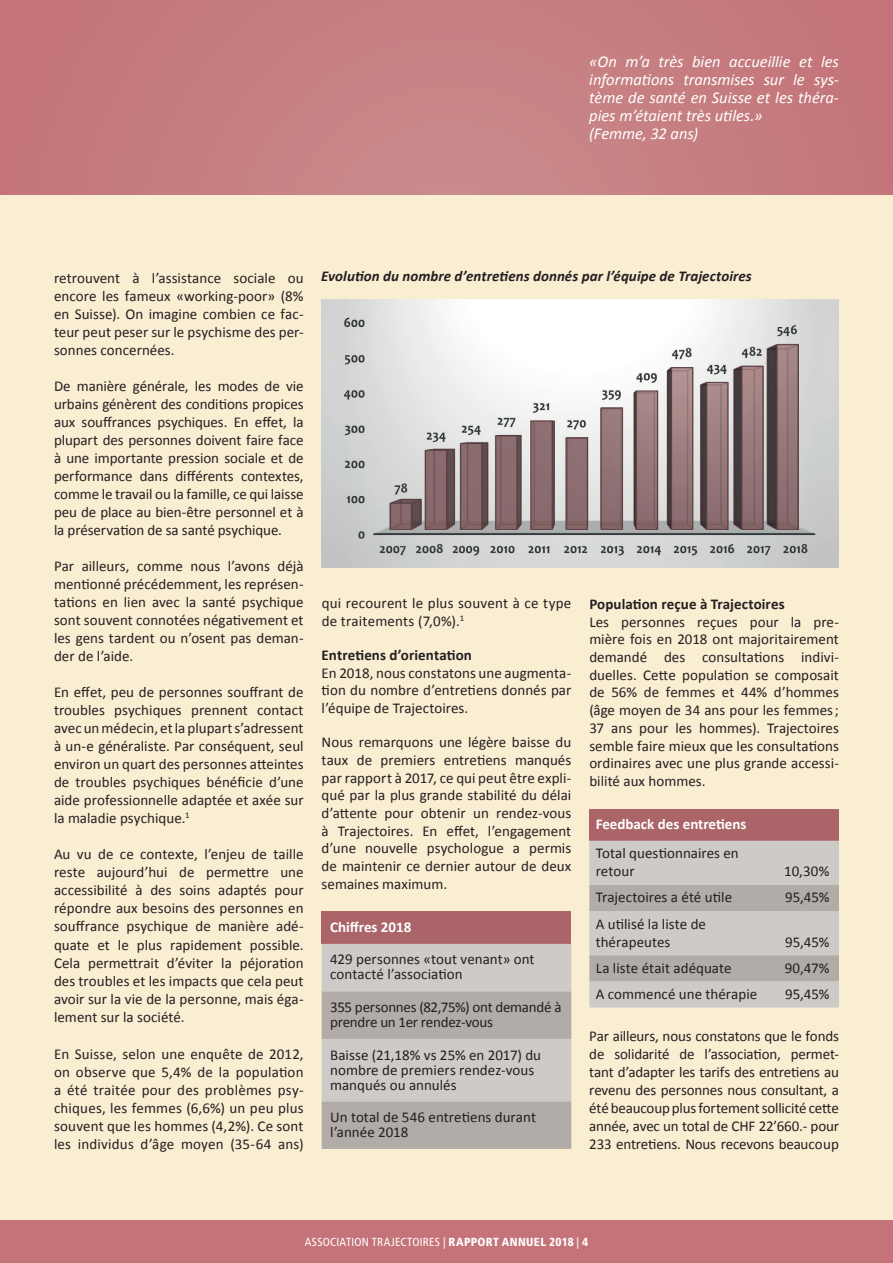
<style>
.page{position:relative;width:893px;height:1263px;background:#fff}
.page>*{position:absolute;margin:0;border:0;box-sizing:border-box;transform-origin:0 0}
.t1{font:italic 16.5px/18px "Calibri";letter-spacing:-.005em;color:#fff}
.t2{font:15px/18px "Calibri";color:#231f20;text-align:justify}
.t3{font:italic 700 15px "Calibri";letter-spacing:.005em;color:#231f20}
.t4{font:15px/15px "Calibri";letter-spacing:-.02em;color:#231f20}
.t5{font:700 15px "Calibri";letter-spacing:.005em;color:#231f20}
.t6{font:700 15px "Calibri";color:#fff}
.t7{font:condensed 11.7px "Frutiger LT Std";letter-spacing:.02em;color:#fff}
.s1{font-weight:900}
</style>
<div class="page">
<div style="left:0;top:0;width:893px;height:519px;background:#c67e80"></div>
<div style="left:0;top:196px;width:893px;height:1067px;background:#f9edd2"></div>
<hr style="left:0;top:0;width:1px;height:519px;background:#c47478">
<hr style="left:0;top:196px;width:1px;height:1067px;background:#f9edd2">
<div style="left:0;top:1220px;width:893px;height:43px;background:#c47478"></div>
<div style="left:322px;top:911px;width:249px;height:33px;background:#ab6569"></div>
<svg style="left:322px;top:944px;width:249px;height:205px;background:#c0bcb8"></svg>
<div style="left:589px;top:809px;width:250px;height:32px;background:#ab6569"></div>
<svg style="left:589px;top:841px;width:250px;height:166px;background:#c4c1bd"></svg>
<img style="left:321px;top:299px;width:517px;height:268px">
<p class="t1" style="left:589px;top:52px;width:251px">«On m’a très bien accueillie et les informations transmises sur le sys&shy;tème de santé en Suisse et les théra&shy;pies m’étaient très utiles.»<br>(Femme, 32 ans)</p>
<p class="t2" style="left:54px;top:269px;width:251px">retrouvent à l’assistance sociale ou encore les fameux «working-poor» (8% en Suisse). On imagine combien ce fac&shy;teur peut peser sur le psychisme des per&shy;sonnes concernées.</p>
<p class="t2" style="left:54px;top:377px;width:251px">De manière générale, les modes de vie urbains génèrent des conditions propices aux souffrances psychiques. En effet, la plupart des personnes doivent faire face à une importante pression sociale et de performance dans différents contextes, comme le travail ou la famille, ce qui laisse peu de place au bien-être personnel et à la préservation de sa santé psychique.</p>
<p class="t2" style="left:54px;top:557px;width:251px">Par ailleurs, comme nous l’avons déjà mentionné précédemment, les représen&shy;tations en lien avec la santé psychique sont souvent connotées négativement et les gens tardent ou n’osent pas deman&shy;der de l’aide.</p>
<p class="t2" style="left:54px;top:683px;width:251px">En effet, peu de personnes souffrant de troubles psychiques prennent contact avec un médecin, et la plupart s’adressent à un-e généraliste. Par conséquent, seul environ un quart des personnes atteintes de troubles psychiques bénéficie d’une aide professionnelle adaptée et axée sur la maladie psychique.<sup>1</sup></p>
<p class="t2" style="left:54px;top:845px;width:251px">Au vu de ce contexte, l’enjeu de taille reste aujourd’hui de permettre une accessibilité à des soins adaptés pour répondre aux besoins des personnes en souffrance psychique de manière adé&shy;quate et le plus rapidement possible.<br>Cela permettrait d’éviter la péjoration des troubles et les impacts que cela peut avoir sur la vie de la personne, mais éga&shy;lement sur la société.</p>
<p class="t2" style="left:54px;top:1045px;width:251px">En Suisse, selon une enquête de 2012, on observe que 5,4% de la population a été traitée pour des problèmes psy&shy;chiques, les femmes (6,6%) un peu plus souvent que les hommes (4,2%). Ce sont les individus d’âge moyen (35-64 ans)</p>
<p class="t3" style="left:321px;top:267px;width:432px">Evolution du nombre d’entretiens donnés par l’équipe de Trajectoires</p>
<p class="t2" style="left:322px;top:594px;width:251px">qui recourent le plus souvent à ce type de traitements (7,0%).<sup>1</sup></p>
<p class="t5" style="left:322px;top:645px;width:152px">Entretiens d’orientation</p>
<p class="t2" style="left:322px;top:664px;width:251px">En 2018, nous constatons une augmenta&shy;tion du nombre d’entretiens donnés par l’équipe de Trajectoires.</p>
<p class="t2" style="left:322px;top:733px;width:251px">Nous remarquons une légère baisse du taux de premiers entretiens manqués par rapport à 2017, ce qui peut être expli&shy;qué par la plus grande stabilité du délai d’attente pour obtenir un rendez-vous à Trajectoires. En effet, l’engagement d’une nouvelle psychologue a permis de maintenir ce dernier autour de deux semaines maximum.</p>
<p class="t6" style="left:330px;top:917px;width:83px">Chiffres 2018</p>
<p class="t2" style="left:330px;top:952px;width:206px;line-height:15px">429 personnes «tout venant» ont contacté l’association</p>
<p class="t4" style="left:330px;top:999px;width:233px">355 personnes (82,75%) ont demandé à prendre un 1er rendez-vous</p>
<p class="t2" style="left:330px;top:1047px;width:213px;line-height:15px;text-align:left">Baisse (21,18% vs 25% en 2017) du nombre de premiers rendez-vous manqués ou annulés</p>
<p class="t2" style="left:330px;top:1109px;width:207px;line-height:15px">Un total de 546 entretiens durant l’année 2018</p>
<p class="t5" style="left:589px;top:594px;width:197px">Population reçue à Trajectoires</p>
<p class="t2" style="left:589px;top:613px;width:251px">Les personnes reçues pour la pre&shy;mière fois en 2018 ont majoritairement demandé des consultations indivi&shy;duelles. Cette population se composait de 56% de femmes et 44% d’hommes (âge moyen de 34 ans pour les femmes ; 37 ans pour les hommes). Trajectoires semble faire mieux que les consultations ordinaires avec une plus grande accessi&shy;bilité aux hommes.</p>
<p class="t6" style="left:596px;top:815px;width:152px">Feedback des entretiens</p>
<p class="t2" style="left:596px;top:844px;width:145px">Total questionnaires en retour</p>
<p class="t2" style="left:784px;top:862px;width:47px">10,30%</p>
<p class="t2" style="left:596px;top:888px;width:138px">Trajectoires a été utile</p>
<p class="t2" style="left:785px;top:888px;width:46px">95,45%</p>
<p class="t2" style="left:596px;top:915px;width:112px">A utilisé la liste de thérapeutes</p>
<p class="t2" style="left:785px;top:933px;width:46px">95,45%</p>
<p class="t2" style="left:596px;top:959px;width:137px">La liste était adéquate</p>
<p class="t2" style="left:785px;top:959px;width:46px">90,47%</p>
<p class="t2" style="left:596px;top:985px;width:163px">A commencé une thérapie</p>
<p class="t2" style="left:785px;top:985px;width:46px">95,45%</p>
<p class="t2" style="left:589px;top:1026px;width:251px">Par ailleurs, nous constatons que le fonds de solidarité de l’association, permet&shy;tant d’adapter les tarifs des entretiens au revenu des personnes nous consultant, a été beaucoup plus fortement sollicité cette année, avec un total de CHF 22’660.- pour 233 entretiens. Nous recevons beaucoup</p>
<p class="t7" style="left:305px;top:1235px;width:285px">ASSOCIATION TRAJECTOIRES | <span class="s1">RAPPORT ANNUEL 2018</span> | <span class="s1">4</span></p>
</div>
